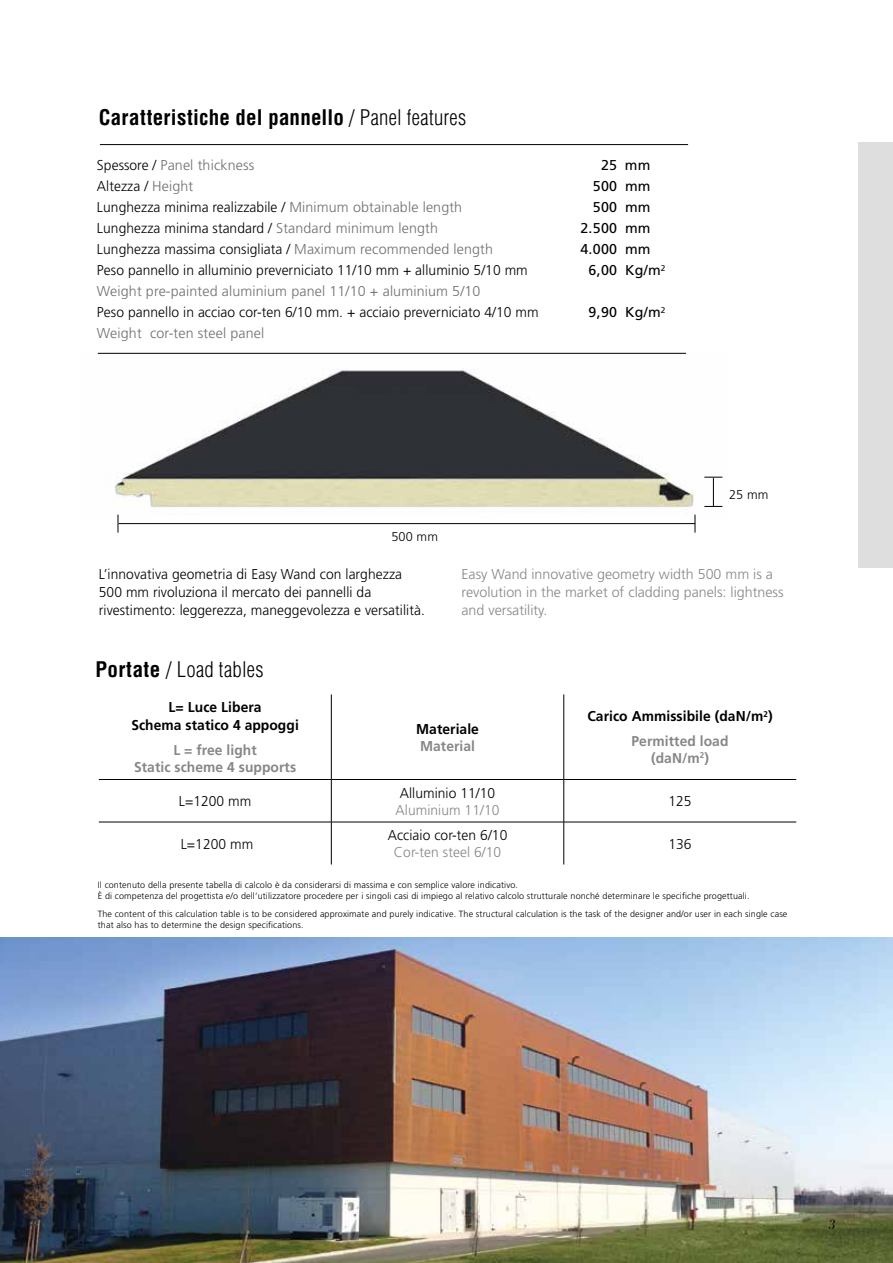
<style>
.page{position:relative;width:893px;height:1263px;background:#fff}
.page>*{position:absolute;margin:0;border:0;box-sizing:border-box;transform-origin:0 0}
.t1{font:700 condensed 21px "Helvetica LT Std";letter-spacing:.01em;color:#000}
.t2{font:300 condensed 21px "Helvetica LT Std";letter-spacing:.015em;color:#000}
.t3{font:300 14.25px/18px "Frutiger LT Std";letter-spacing:.005em;color:#000}
.t4{font:300 14.25px/18px "Frutiger LT Std";color:#878787}
.t5{font:300 14.25px "Frutiger LT Std";letter-spacing:.01em;color:#706f6f}
.t6{font:700 14.25px/18px "Frutiger LT Std";letter-spacing:.005em;color:#000;text-align:center}
.t7{font:700 14.25px/17.1px "Frutiger LT Std";letter-spacing:.005em;color:#878787;text-align:center}
.t8{font:14.25px "Frutiger LT Std";letter-spacing:.02em;color:#000}
.t9{font:italic 300 13.5px "Bodoni BE";color:#000}
.t10{font:300 12.75px "Frutiger LT Std";letter-spacing:.01em;color:#000}
.t11{font:300 9px/10.8px "Frutiger LT Std";letter-spacing:.015em;color:#000}
.s1{font-weight:300}
.s2{color:#000}
.s3{color:#706f6f}
.s4{font-weight:700}
.s5{color:#878787}
</style>
<div class="page">
<div style="left:858px;top:142px;width:35px;height:426px;background:#dedede"></div>
<img style="left:0;top:937px;width:893px;height:326px">
<img style="left:97px;top:353px;width:626px;height:165px">
<svg style="left:695px;top:515px;width:1px;height:18px"></svg>
<svg style="left:118px;top:515px;width:1px;height:18px"></svg>
<hr style="left:119px;top:523px;width:576px;height:1px;background:#000">
<svg style="left:704px;top:477px;width:18px;height:30px"></svg>
<hr style="left:98px;top:353px;width:588px;height:1px;background:#000">
<hr style="left:100px;top:144px;width:588px;height:1px;background:#000">
<hr style="left:331px;top:694px;width:1px;height:85px;background:#000">
<hr style="left:563px;top:694px;width:1px;height:85px;background:#000">
<hr style="left:99px;top:779px;width:232px;height:1px;background:#000">
<hr style="left:331px;top:779px;width:233px;height:1px;background:#000">
<hr style="left:331px;top:780px;width:1px;height:42px;background:#000">
<hr style="left:564px;top:779px;width:232px;height:1px;background:#000">
<hr style="left:563px;top:780px;width:1px;height:42px;background:#000">
<hr style="left:99px;top:822px;width:232px;height:1px;background:#000">
<hr style="left:331px;top:822px;width:233px;height:1px;background:#000">
<hr style="left:331px;top:822px;width:1px;height:42px;background:#000">
<hr style="left:564px;top:822px;width:232px;height:1px;background:#000">
<hr style="left:563px;top:822px;width:1px;height:42px;background:#000">
<h1 class="t1" style="left:99px;top:104px;width:369px">Caratteristiche del pannello <span class="s1">/ Panel features</span></h1>
<p class="t5" style="left:97px;top:157px;width:159px"><span class="s2">Spessore /</span> Panel thickness</p>
<p class="t8" style="left:601px;top:157px;width:51px">25 mm</p>
<p class="t3" style="left:97px;top:178px;width:98px">Altezza / <span class="s3">Height</span></p>
<p class="t8" style="left:593px;top:178px;width:59px">500 mm</p>
<p class="t3" style="left:97px;top:199px;width:367px">Lunghezza minima realizzabile / <span class="s3">Minimum obtainable length</span></p>
<p class="t8" style="left:593px;top:199px;width:59px">500 mm</p>
<p class="t3" style="left:97px;top:220px;width:343px">Lunghezza minima standard / <span class="s3">Standard minimum length</span></p>
<p class="t8" style="left:580px;top:220px;width:72px">2.500 mm</p>
<p class="t3" style="left:97px;top:241px;width:398px">Lunghezza massima consigliata / <span class="s3">Maximum recommended length</span></p>
<p class="t8" style="left:580px;top:241px;width:72px">4.000 mm</p>
<p class="t3" style="left:97px;top:262px;width:432px">Peso pannello in alluminio preverniciato 11/10 mm + alluminio 5/10 mm</p>
<p class="t8" style="left:589px;top:262px;width:78px">6,00 Kg/m<sup>2</sup></p>
<p class="t5" style="left:97px;top:283px;width:385px">Weight pre-painted aluminium panel 11/10 + aluminium 5/10</p>
<p class="t3" style="left:97px;top:304px;width:443px">Peso pannello in acciao cor-ten 6/10 mm. + acciaio preverniciato 4/10 mm</p>
<p class="t8" style="left:589px;top:304px;width:78px">9,90 Kg/m<sup>2</sup></p>
<p class="t5" style="left:97px;top:325px;width:169px">Weight cor-ten steel panel</p>
<p class="t10" style="left:391px;top:530px;width:48px">500 mm</p>
<p class="t10" style="left:729px;top:487px;width:41px">25 mm</p>
<p class="t3" style="left:99px;top:565px;width:327px">L’innovativa geometria di Easy Wand con larghezza<br>500 mm rivoluziona il mercato dei pannelli da rivestimento: leggerezza, maneggevolezza e versatilità.</p>
<p class="t4" style="left:461px;top:565px;width:324px">Easy Wand innovative geometry width 500 mm is a revolution in the market of cladding panels: lightness and versatility.</p>
<h1 class="t2" style="left:96px;top:656px;width:170px"><span class="s4">Portate</span> / Load tables</h1>
<p class="t6" style="left:131px;top:698px;width:169px">L= Luce Libera<br>Schema statico 4 appoggi</p>
<p class="t7" style="left:134px;top:742px;width:164px">L = free light<br>Static scheme 4 supports</p>
<p class="t3" style="left:179px;top:792px;width:74px">L=1200 mm</p>
<p class="t3" style="left:181px;top:835px;width:74px">L=1200 mm</p>
<p class="t6" style="left:416px;top:720px;width:64px">Materiale</p>
<p class="t7" style="left:420px;top:737px;width:57px">Material</p>
<p class="t3" style="left:400px;top:784px;width:97px">Alluminio 11/10</p>
<p class="t4" style="left:396px;top:801px;width:105px">Aluminium 11/10</p>
<p class="t3" style="left:388px;top:826px;width:121px">Acciaio cor-ten 6/10</p>
<p class="t4" style="left:394px;top:843px;width:109px">Cor-ten steel 6/10</p>
<p class="t6" style="left:587px;top:704px;width:187px;line-height:24.6px">Carico Ammissibile (daN/m<sup>2</sup>)<br><span class="s5">Permitted load</span></p>
<p class="t7" style="left:651px;top:750px;width:59px">(daN/m<sup>2</sup>)</p>
<p class="t3" style="left:668px;top:792px;width:25px">125</p>
<p class="t3" style="left:668px;top:835px;width:25px">136</p>
<p class="t11" style="left:98px;top:880px;width:653px">Il contenuto della presente tabella di calcolo è da considerarsi di massima e con semplice valore indicativo.<br>È di competenza del progettista e/o dell’utilizzatore procedere per i singoli casi di impiego al relativo calcolo strutturale nonché determinare le specifiche progettuali.</p>
<p class="t11" style="left:98px;top:909px;width:691px">The content of this calculation table is to be considered approximate and purely indicative. The structural calculation is the task of the designer and/or user in each single case that also has to determine the design specifications.</p>
<p class="t9" style="left:828px;top:1216px;width:9px">3</p>
</div>
